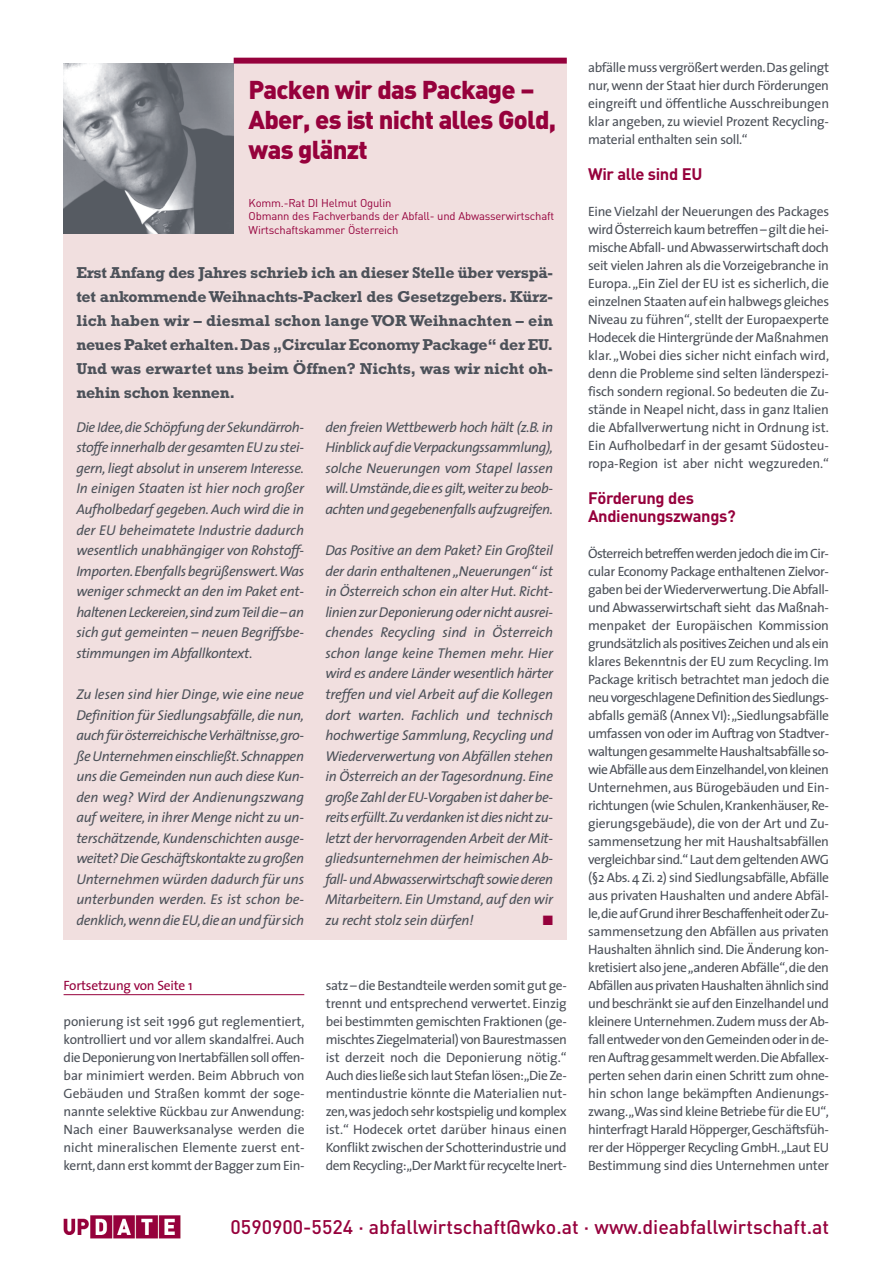
<style>
.page{position:relative;width:893px;height:1263px;background:#fff}
.page>*{position:absolute;margin:0;border:0;box-sizing:border-box;transform-origin:0 0}
.t1{font:900 25.5px/30px "DIN";letter-spacing:-.03em;color:#96013c}
.t2{font:500 19.5px "DIN";color:#96013c}
.t3{font:700 16.5px/18px "DIN";letter-spacing:-.02em;color:#96013c}
.t4{font:700 16.05px/24px "Rockwell";color:#4c5159;text-align:justify}
.t5{font:italic 14.25px/20.5px "The Sans";letter-spacing:-.025em;color:#4c5159;text-align:justify}
.t6{font:13.5px/18px "The Sans";letter-spacing:-.025em;color:#4c5159;text-align:justify}
.t7{font:13.5px "The Sans";letter-spacing:-.02em;color:#96013c}
.t8{font:13.5px "Zapf Dingbats";color:#96013c}
.t9{font:11.25px/13.5px "DIN";letter-spacing:-.015em;color:#96013c}
</style>
<div class="page">
<div style="left:64px;top:64px;width:503px;height:875px;background:#f1dfdf"></div>
<img style="left:64px;top:64px;width:170px;height:170px">
<hr style="left:64px;top:994px;width:240px;height:1px;background:#96013c">
<img style="left:63px;top:1215px;width:118px;height:24px">
<div style="left:234px;top:58px;width:333px;height:6px;background:#96013c"></div>
<h1 class="t1" style="left:249px;top:77px;width:309px">Packen wir das Package –<br>Aber, es ist nicht alles Gold, was glänzt</h1>
<p class="t9" style="left:249px;top:197px;width:307px">Komm.-Rat DI Helmut Ogulin<br>Obmann des Fachverbands der Abfall- und Abwasserwirtschaft<br>Wirtschaftskammer Österreich</p>
<p class="t4" style="left:76px;top:262px;width:478px">Erst Anfang des Jahres schrieb ich an dieser Stelle über verspä&shy;tet ankommende Weihnachts-Packerl des Gesetzgebers. Kürz&shy;lich haben wir – diesmal schon lange VOR Weihnachten – ein neues Paket erhalten. Das „Circular Economy Package“ der EU.<br>Und was erwartet uns beim Öffnen? Nichts, was wir nicht oh&shy;nehin schon kennen.</p>
<p class="t5" style="left:76px;top:418px;width:229px">Die Idee, die Schöpfung der Sekundärroh&shy;stoffe innerhalb der gesamten EU zu stei&shy;gern, liegt absolut in unserem Interesse.<br>In einigen Staaten ist hier noch großer Aufholbedarf gegeben. Auch wird die in der EU beheimatete Industrie dadurch wesentlich unabhängiger von Rohstoff-Importen. Ebenfalls begrüßenswert. Was weniger schmeckt an den im Paket ent&shy;haltenen Leckereien, sind zum Teil die – an sich gut gemeinten – neuen Begriffsbe&shy;stimmungen im Abfallkontext.</p>
<p class="t5" style="left:76px;top:685px;width:229px">Zu lesen sind hier Dinge, wie eine neue Definition für Siedlungsabfälle, die nun, auch für österreichische Verhältnisse, gro&shy;ße Unternehmen einschließt. Schnap pen uns die Gemeinden nun auch diese Kun&shy;den weg? Wird der Andienungszwang auf weitere, in ihrer Menge nicht zu un&shy;terschätzende, Kundenschichten ausge&shy;weitet? Die Geschäftskontakte zu großen Unternehmen würden dadurch für uns unterbunden werden. Es ist schon be&shy;denklich, wenn die EU, die an und für sich</p>
<p class="t5" style="left:325px;top:418px;width:229px">den freien Wettbewerb hoch hält (z.B. in Hinblick auf die Verpackungssammlung), solche Neuerungen vom Stapel lassen will. Umstände, die es gilt, weiter zu beob&shy;achten und gegebenenfalls aufzugreifen.</p>
<p class="t5" style="left:325px;top:541px;width:229px">Das Positive an dem Paket? Ein Großteil der darin enthaltenen „Neuerungen“ ist in Österreich schon ein alter Hut. Richt&shy;linien zur Deponierung oder nicht ausrei&shy;chendes Recycling sind in Österreich schon lange keine Themen mehr. Hier wird es andere Länder wesentlich härter treffen und viel Arbeit auf die Kollegen dort warten. Fachlich und technisch hochwertige Sammlung, Recycling und Wiederverwertung von Abfällen stehen in Österreich an der Tagesordnung. Eine große Zahl der EU-Vorgaben ist daher be&shy;reits erfüllt. Zu verdanken ist dies nicht zu&shy;letzt der hervorragenden Arbeit der Mit&shy;gliedsunternehmen der heimischen Ab&shy;fall- und Abwasserwirtschaft sowie deren Mitarbeitern. Ein Umstand, auf den wir zu recht stolz sein dürfen!</p>
<p class="t8" style="left:543px;top:912px;width:12px">■</p>
<p class="t7" style="left:64px;top:980px;width:131px">Fortsetzung von Seite 1</p>
<p class="t6" style="left:64px;top:1014px;width:242px">ponierung ist seit 1996 gut reglementiert, kontrolliert und vor allem skandalfrei. Auch die Deponierung von Inertabfällen soll offen&shy;bar minimiert werden. Beim Abbruch von Gebäuden und Straßen kommt der soge&shy;nannte selektive Rückbau zur Anwendung:<br>Nach einer Bauwerksanalyse werden die nicht mineralischen Elemente zuerst ent&shy;kernt, dann erst kommt der Bagger zum Ein-</p>
<p class="t6" style="left:326px;top:978px;width:242px">satz – die Bestandteile werden somit gut ge&shy;trennt und entsprechend verwertet. Einzig bei bestimmten gemischten Fraktionen (ge&shy;mischtes Ziegelmaterial) von Baurestmassen ist derzeit noch die Deponierung nötig.“ Auch dies ließe sich laut Stefan lösen: „Die Ze&shy;mentindustrie könnte die Materialien nut&shy;zen, was jedoch sehr kostspielig und komplex ist.“ Hodecek ortet darüber hinaus einen Konflikt zwischen der Schotterindustrie und dem Recycling: „Der Markt für recycelte Inert-</p>
<p class="t6" style="left:588px;top:60px;width:242px">abfälle muss vergrößert werden. Das gelingt nur, wenn der Staat hier durch Förderungen eingreift und öffentliche Ausschreibungen klar angeben, zu wieviel Prozent Recycling&shy;material enthalten sein soll.“</p>
<p class="t3" style="left:588px;top:167px;width:116px">Wir alle sind EU</p>
<p class="t6" style="left:588px;top:204px;width:242px">Eine Vielzahl der Neuerungen des Packages wird Österreich kaum betreffen – gilt die hei&shy;mische Abfall- und Abwasserwirtschaft doch seit vielen Jahren als die Vorzeigebranche in Europa. „Ein Ziel der EU ist es sicherlich, die einzelnen Staaten auf ein halbwegs gleiches Niveau zu führen“, stellt der Europaexperte Hodecek die Hintergründe der Maßnahmen klar. „Wobei dies sicher nicht einfach wird, denn die Probleme sind selten länderspezi&shy;fisch sondern regional. So bedeuten die Zu&shy;stände in Neapel nicht, dass in ganz Italien die Abfallverwertung nicht in Ordnung ist.<br>Ein Aufholbedarf in der gesamt Südosteu&shy;ropa-Region ist aber nicht wegzureden.“</p>
<p class="t3" style="left:588px;top:491px;width:149px">Förderung des<br>Andienungszwangs?</p>
<p class="t6" style="left:588px;top:546px;width:243px">Österreich betreffen werden jedoch die im Cir&shy;cular Economy Package enthaltenen Zielvor&shy;gaben bei der Wiederverwertung. Die Abfall&shy;und Abwasserwirtschaft sieht das Maßnah&shy;menpaket der Europäischen Kommission grundsätzlich als positives Zeichen und als ein klares Bekenntnis der EU zum Recycling. Im Package kritisch betrachtet man jedoch die neu vorgeschlagene Definition des Siedlungs&shy;abfalls gemäß (Annex VI): „Siedlungsabfälle umfassen von oder im Auftrag von Stadtver&shy;waltungen gesammelte Haushaltsabfälle so&shy;wie Abfälle aus dem Einzelhandel,von kleinen Unternehmen, aus Bürogebäuden und Ein&shy;richtungen (wie Schulen, Krankenhäuser, Re&shy;gierungsgebäude), die von der Art und Zu&shy;sammensetzung her mit Haushaltsabfällen vergleichbar sind.“ Laut dem geltenden AWG (§2 Abs. 4 Zi. 2) sind Siedlungsabfälle, Abfälle aus privaten Haushalten und andere Abfäl&shy;le,die auf Grund ihrer Beschaffenheit oder Zu&shy;sammensetzung den Abfällen aus privaten Haushalten ähnlich sind. Die Änderung kon&shy;kretisiert also jene „anderen Abfälle“, die den Abfällen aus privaten Haushalten ähnlich sind und beschränkt sie auf den Einzelhandel und kleinere Unternehmen. Zudem muss der Ab&shy;fall entweder von den Gemeinden oder in de&shy;ren Auftrag gesammelt werden. Die Abfallex&shy;perten sehen darin einen Schritt zum ohne&shy;hin schon lange bekämpften Andienungs&shy;zwang. „Was sind kleine Betriebe für die EU“, hinterfragt Harald Höpperger, Geschäftsfüh&shy;rer der Höpperger Recycling GmbH. „Laut EU Bestimmung sind dies Unternehmen unter</p>
<h2 class="t2" style="left:231px;top:1220px;width:600px">0590900-5524 · abfallwirtschaft@wko.at · www.dieabfallwirtschaft.at</h2>
</div>
